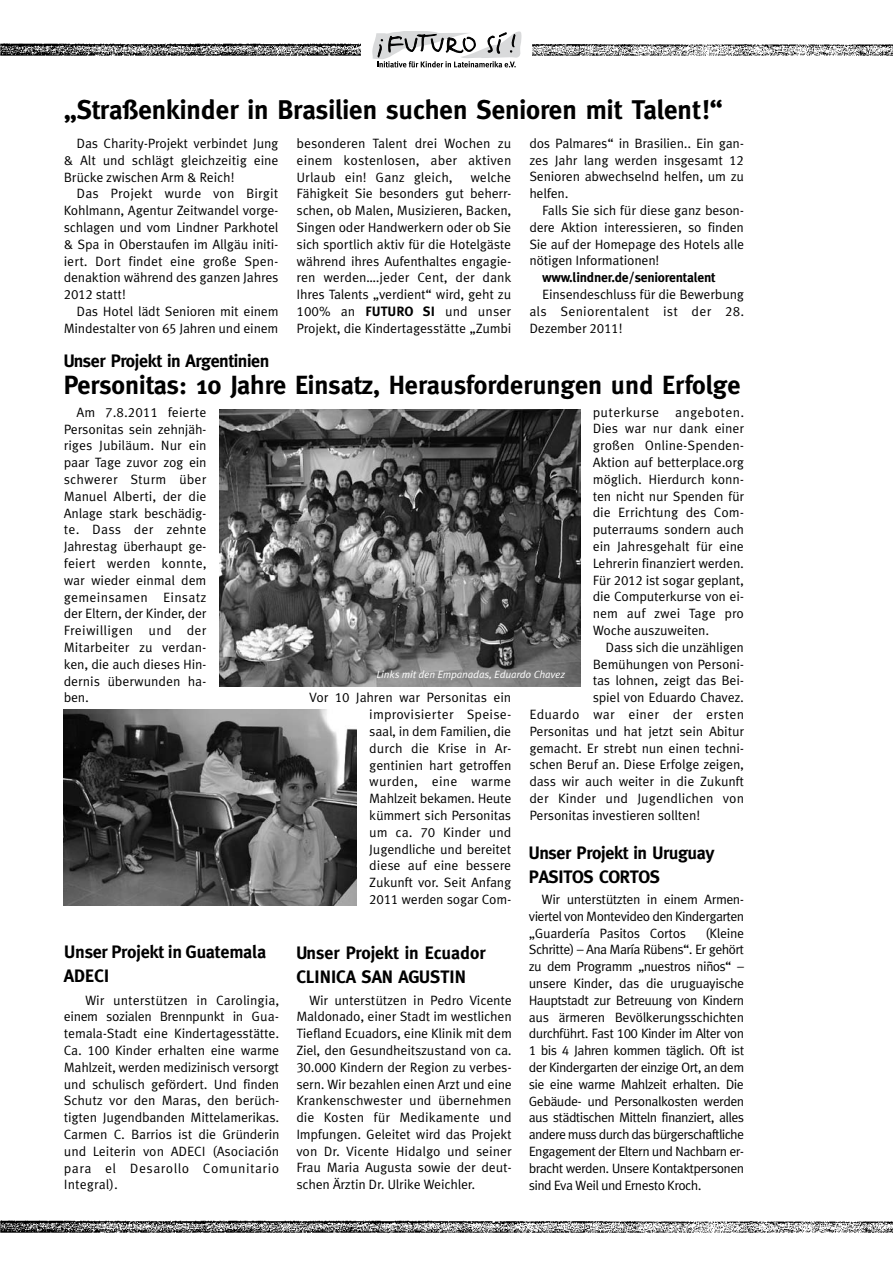
<style>
.page{position:relative;width:893px;height:1263px;background:#fff}
.page>*{position:absolute;margin:0;border:0;box-sizing:border-box;transform-origin:0 0}
.t1{font:700 27px "Meta";color:#000}
.t2{font:700 26.25px "Meta";color:#000}
.t3{font:700 18px/24px "Meta";letter-spacing:-.02em;color:#000}
.t4{font:700 18px/24px "Meta";color:#000}
.t5{font:700 18px/24px "Meta Korrespondenz";letter-spacing:-.02em;color:#000}
.t6{font:13.5px/16.8px "Meta Korrespondenz";letter-spacing:-.02em;color:#000;text-align:justify}
.t7{font:13.5px/16.8px "Meta Korrespondenz";letter-spacing:-.04em;color:#000}
.t8{font:700 13.5px "Meta Korrespondenz";letter-spacing:-.02em;color:#000}
.t9{font:13.5px "Meta Korrespondenz";color:#000}
.t10{font:13.5px "Meta Korrespondenz";letter-spacing:.01em;color:#000}
.t11{font:italic 10.5px "Meta Korrespondenz";letter-spacing:-.02em;color:#fff}
.s1{font-weight:700}
</style>
<div class="page">
<img style="left:0;top:1220px;width:893px;height:14px">
<img style="left:0;top:43px;width:893px;height:13px">
<div style="left:361px;top:11px;width:170px;height:74px;background:#fff"></div>
<svg style="left:372px;top:31px;width:150px;height:37px"></svg>
<img style="left:219px;top:410px;width:361px;height:276px">
<img style="left:64px;top:710px;width:293px;height:195px">
<h1 class="t1" style="left:64px;top:94px;width:661px">„Straßenkinder in Brasilien suchen Senioren mit Talent!“</h1>
<p class="t6" style="left:64px;top:135px;width:216px;text-indent:13px">Das Charity-Projekt verbindet Jung &amp; Alt und schlägt gleichzeitig eine Brücke zwischen Arm &amp; Reich!</p>
<p class="t6" style="left:64px;top:185px;width:216px;text-align:left;text-indent:13px">Das Projekt wurde von Birgit<br>Kohlmann, Agentur Zeitwandel vorge&shy;schlagen und vom Lindner Parkhotel &amp; Spa in Oberstaufen im Allgäu initi&shy;iert. Dort findet eine große Spen&shy;denaktion während des ganzen Jahres<br>2012 statt!</p>
<p class="t6" style="left:64px;top:303px;width:216px;text-align:right">Das Hotel lädt Senioren mit einem<br>Mindestalter von 65 Jahren und einem</p>
<p class="t6" style="left:297px;top:135px;width:216px">besonderen Talent drei Wochen zu einem kostenlosen, aber aktiven Urlaub ein! Ganz gleich,</p>
<p class="t6" style="left:297px;top:168px;width:216px;text-indent:174px">welche Fähigkeit Sie besonders gut beherr&shy;schen, ob Malen, Musizieren, Backen, Singen oder Handwerkern oder ob Sie sich sportlich aktiv für die Hotelgäste während ihres Aufenthaltes engagie&shy;ren werden….jeder Cent, der dank Ihres Talents „verdient“ wird, geht zu 100% an <span class="s1">FUTURO SI</span> und unser Projekt, die Kindertagesstätte „Zumbi</p>
<p class="t6" style="left:529px;top:135px;width:216px">dos Palmares“ in Brasilien.. Ein gan&shy;zes Jahr lang werden insgesamt 12<br>Senioren abwechselnd helfen, um zu helfen.</p>
<p class="t6" style="left:529px;top:202px;width:216px;text-indent:13px">Falls Sie sich für diese ganz beson&shy;dere Aktion interessieren, so finden Sie auf der Homepage des Hotels alle nötigen Informationen!</p>
<p class="t8" style="left:542px;top:270px;width:175px">www.lindner.de/seniorentalent</p>
<p class="t6" style="left:529px;top:286px;width:216px;text-indent:13px">Einsendeschluss für die Bewerbung als Seniorentalent ist der 28.<br>Dezember 2011!</p>
<h3 class="t3" style="left:64px;top:349px;width:207px">Unser Projekt in Argentinien</h3>
<h2 class="t2" style="left:64px;top:370px;width:678px">Personitas: 10 Jahre Einsatz, Herausforderungen und Erfolge</h2>
<p class="t6" style="left:593px;top:403px;width:153px;text-align:left">puterkurse angeboten.<br>Dies war nur dank einer großen Online-Spenden-<br>Aktion auf betterplace.org möglich. Hierdurch konn&shy;ten nicht nur Spenden für die Errichtung des Com&shy;puterraums sondern auch ein Jahresgehalt für eine<br>Lehrerin finanziert werden.<br>Für 2012 ist sogar geplant, die Computerkurse von ei&shy;nem auf zwei Tage pro<br>Woche auszuweiten.</p>
<p class="t6" style="left:605px;top:638px;width:140px">Dass sich die unzähligen</p>
<p class="t6" style="left:593px;top:655px;width:151px">Bemühungen von Personi-</p>
<p class="t6" style="left:593px;top:672px;width:151px">tas lohnen, zeigt das Bei-</p>
<p class="t6" style="left:593px;top:689px;width:153px">spiel von Eduardo Chavez.</p>
<p class="t10" style="left:529px;top:706px;width:216px">Eduardo war einer der ersten</p>
<p class="t6" style="left:529px;top:722px;width:216px">Personitas und hat jetzt sein Abitur</p>
<p class="t6" style="left:529px;top:739px;width:216px">gemacht. Er strebt nun einen techni-</p>
<p class="t6" style="left:529px;top:756px;width:216px">schen Beruf an. Diese Erfolge zeigen,</p>
<p class="t6" style="left:529px;top:773px;width:216px">dass wir auch weiter in die Zukunft</p>
<p class="t9" style="left:529px;top:790px;width:216px">der Kinder und Jugendlichen von</p>
<p class="t6" style="left:529px;top:806px;width:173px">Personitas investieren sollten!</p>
<p class="t6" style="left:64px;top:404px;width:144px;text-align:left;text-indent:13px">Am 7.8.2011 feierte<br>Personitas sein zehnjäh&shy;riges Jubiläum. Nur ein paar Tage zuvor zog ein schwerer Sturm über<br>Manuel Alberti, der die<br>Anlage stark beschädig&shy;te. Dass der zehnte<br>Jahrestag überhaupt ge&shy;feiert werden konnte, war wieder einmal dem gemeinsamen Einsatz der Eltern, der Kinder, der<br>Freiwilligen und der<br>Mitarbeiter zu verdan&shy;ken, die auch dieses Hin&shy;dernis überwunden ha&shy;ben.</p>
<p class="t11" style="left:376px;top:668px;width:190px">Links mit den Empanadas, Eduardo Chavez</p>
<p class="t6" style="left:369px;top:689px;width:144px;text-align:left;text-indent:-60px">Vor 10 Jahren war Personitas ein improvisierter Speise&shy;saal, in dem Familien, die durch die Krise in Ar&shy;gentinien hart getroffen wurden, eine warme<br>Mahlzeit bekamen. Heute kümmert sich Personitas um ca. 70 Kinder und<br>Jugendliche und bereitet diese auf eine bessere<br>Zukunft vor. Seit Anfang<br>2011 werden sogar Com-</p>
<h3 class="t3" style="left:529px;top:840px;width:187px">Unser Projekt in Uruguay<br>PASITOS CORTOS</h3>
<p class="t7" style="left:529px;top:891px;width:217px;text-indent:13px">Wir unterstützten in einem Armen-- viertel von Montevideo den Kindergarten „Guardería Pasitos Cortos</p>
<p class="t6" style="left:529px;top:924px;width:217px;text-indent:177px">(Kleine Schritte) – Ana María Rübens“. Er gehört zu dem Programm „nuestros niños“ – unsere Kinder, das die uruguayische Hauptstadt zur Betreuung von Kindern aus ärmeren Bevölkerungsschichten durchführt. Fast 100 Kinder im Alter von 1 bis 4 Jahren kommen täglich. Oft ist der Kindergarten der einzige Ort, an dem sie eine warme Mahlzeit erhalten. Die Gebäude- und Personalkosten werden aus städtischen Mitteln finanziert, alles andere muss durch das bürgerschaftliche Engagement der Eltern und Nachbarn er&shy;bracht werden. Unsere Kontaktpersonen sind Eva Weil und Ernesto Kroch.</p>
<h3 class="t5" style="left:64px;top:940px;width:204px">Unser Projekt in Guatemala<br>ADECI</h3>
<h3 class="t4" style="left:296px;top:940px;width:191px">Unser Projekt in Ecuador<br>CLINICA SAN AGUSTIN</h3>
<p class="t6" style="left:64px;top:991px;width:217px;text-align:left;text-indent:21px">Wir unterstützen in Carolingia, einem sozialen Brennpunkt in Gua&shy;temala-Stadt eine Kindertagesstätte.<br>Ca. 100 Kinder erhalten eine warme Mahlzeit, werden medizinisch versorgt und schulisch gefördert. Und finden Schutz vor den Maras, den berüch&shy;tigten Jugendbanden Mittelamerikas.<br>Carmen C. Barrios ist die Gründerin und Leiterin von ADECI (Asociación para el Desarollo Comunitario Integral).</p>
<p class="t6" style="left:296px;top:991px;width:217px;text-indent:13px">Wir unterstützen in Pedro Vicente Maldonado, einer Stadt im westlichen Tiefland Ecuadors, eine Klinik mit dem Ziel, den Gesundheitszustand von ca.<br>30.000 Kindern der Region zu verbes&shy;sern. Wir bezahlen einen Arzt und eine Krankenschwester und übernehmen die Kosten für Medikamente und Impfungen. Geleitet wird das Projekt von Dr. Vicente Hidalgo und seiner Frau Maria Augusta sowie der deut&shy;schen Ärztin Dr. Ulrike Weichler.</p>
</div>
